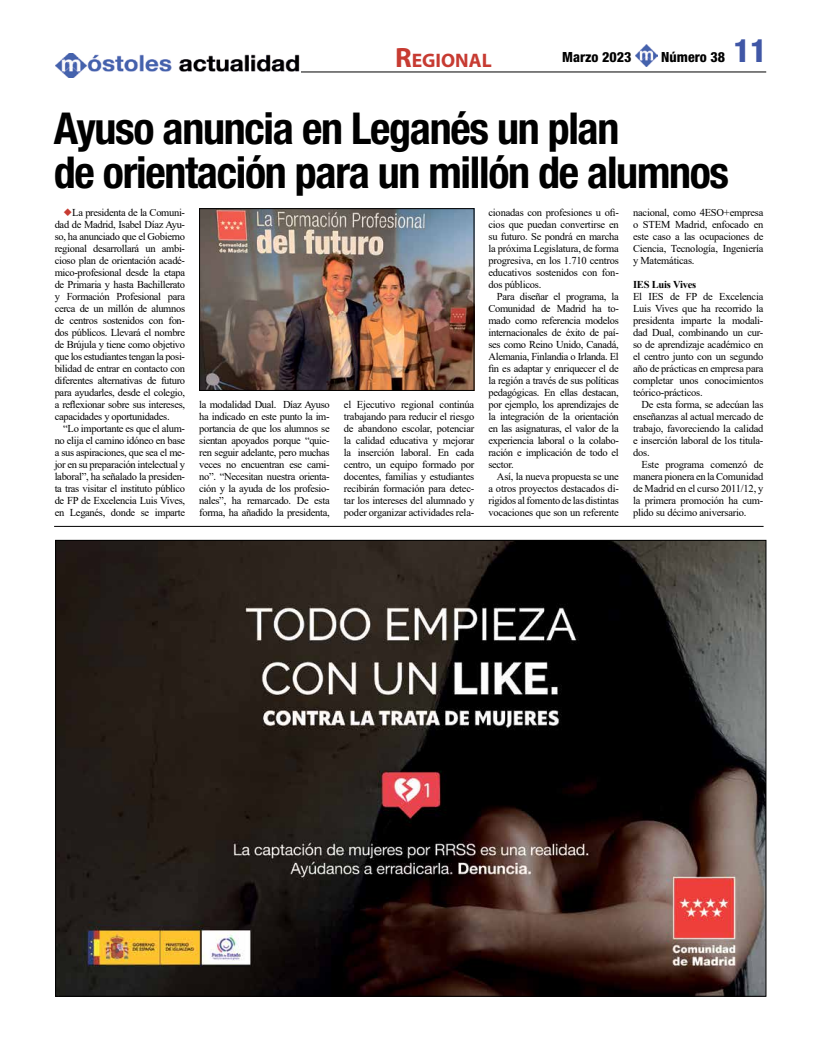
<style>
.page{position:relative;width:823px;height:1049px;background:#fff}
.page>*{position:absolute;margin:0;border:0;box-sizing:border-box;transform-origin:0 0}
.t1{font:700 condensed 44px/44px "Helvetica Neue";letter-spacing:-.03em;color:#000}
.t2{font:800 condensed 32px "Helvetica Neue";color:#4057a6}
.t3{font:700 19.6px "Myriad Pro";color:#c73b32}
.t4{font:800 condensed 14px "Helvetica Neue";color:#000}
.t5{font:10.5px/12px "Times New Roman";letter-spacing:-.02em;color:#000;text-align:justify}
.t6{font:700 10.5px "Times New Roman";letter-spacing:-.02em;color:#000}
.s1{font-size:28px}
</style>
<div class="page">
<hr style="left:57px;top:72px;width:708px;height:1px;background:#000">
<img style="left:56px;top:53px;width:244px;height:24px">
<img style="left:635px;top:44px;width:22px;height:23px">
<hr style="left:54px;top:526px;width:709px;height:1px;background:#000">
<img style="left:201px;top:210px;width:271px;height:179px">
<div style="left:199px;top:208px;width:275px;height:183px;border:1px solid #000"></div>
<img style="left:57px;top:542px;width:706px;height:452px">
<h3 class="t3" style="left:395px;top:48px;width:98px"><span class="s1">R</span>EGIONAL</h3>
<h3 class="t4" style="left:561px;top:48px;width:71px">Marzo 2023</h3>
<h3 class="t4" style="left:661px;top:48px;width:65px">Número 38</h3>
<h2 class="t2" style="left:733px;top:31px;width:35px">11</h2>
<h1 class="t1" style="left:54px;top:106px;width:676px">Ayuso anuncia en Leganés un plan<br>de orientación para un millón de alumnos</h1>
<p class="t5" style="left:55px;top:206px;width:132px;text-indent:18px">La presidenta de la Comuni&shy;dad de Madrid, Isabel Díaz Ayu&shy;so, ha anunciado que el Gobierno regional desarrollará un ambi&shy;cioso plan de orientación acadé&shy;mico-profesional desde la etapa de Primaria y hasta Bachillerato y Formación Profesional para cerca de un millón de alumnos de centros sostenidos con fon&shy;dos públicos. Llevará el nombre de Brújula y tiene como objetivo que los estudiantes tengan la posi&shy;bilidad de entrar en contacto con diferentes alternativas de futuro para ayudarles, desde el colegio, a reflexionar sobre sus intereses, capacidades y oportunidades.</p>
<p class="t5" style="left:55px;top:422px;width:132px;text-indent:9px">“Lo importante es que el alum&shy;no elija el camino idóneo en base a sus aspiraciones, que sea el me&shy;jor en su preparación intelectual y laboral”, ha señalado la presiden&shy;ta tras visitar el instituto público de FP de Excelencia Luis Vives, en Leganés, donde se imparte</p>
<p class="t5" style="left:199px;top:398px;width:132px">la modalidad Dual. Díaz Ayuso ha indicado en este punto la im&shy;portancia de que los alumnos se sientan apoyados porque “quie&shy;ren seguir adelante, pero muchas veces no encuentran ese cami&shy;no”. “Necesitan nuestra orienta&shy;ción y la ayuda de los profesio&shy;nales”, ha remarcado. De esta forma, ha añadido la presidenta,</p>
<p class="t5" style="left:343px;top:398px;width:132px">el Ejecutivo regional continúa trabajando para reducir el riesgo de abandono escolar, potenciar la calidad educativa y mejorar la inserción laboral. En cada centro, un equipo formado por docentes, familias y estudiantes recibirán formación para detec&shy;tar los intereses del alumnado y poder organizar actividades rela-</p>
<p class="t5" style="left:488px;top:206px;width:132px">cionadas con profesiones u ofi&shy;cios que puedan convertirse en su futuro. Se pondrá en marcha la próxima Legislatura, de forma progresiva, en los 1.710 centros educativos sostenidos con fon&shy;dos públicos.</p>
<p class="t5" style="left:488px;top:290px;width:132px;text-indent:9px">Para diseñar el programa, la Comunidad de Madrid ha to&shy;mado como referencia modelos internacionales de éxito de paí&shy;ses como Reino Unido, Canadá, Alemania, Finlandia o Irlanda. El fin es adaptar y enriquecer el de la región a través de sus políticas pedagógicas. En ellas destacan, por ejemplo, los aprendizajes de la integración de la orientación en las asignaturas, el valor de la experiencia laboral o la colabo&shy;ración e implicación de todo el sector.</p>
<p class="t5" style="left:488px;top:470px;width:132px;text-indent:9px">Así, la nueva propuesta se une a otros proyectos destacados di&shy;rigidos al fomento de las distintas vocaciones que son un referente</p>
<p class="t5" style="left:632px;top:206px;width:132px">nacional, como 4ESO+empresa o STEM Madrid, enfocado en este caso a las ocupaciones de Ciencia, Tecnología, Ingeniería y Matemáticas.</p>
<p class="t6" style="left:632px;top:277px;width:65px">IES Luis Vives</p>
<p class="t5" style="left:632px;top:290px;width:132px">El IES de FP de Excelencia Luis Vives que ha recorrido la presidenta imparte la modali&shy;dad Dual, combinando un cur&shy;so de aprendizaje académico en el centro junto con un segundo año de prácticas en empresa para completar unos conocimientos teórico-prácticos.</p>
<p class="t5" style="left:632px;top:398px;width:132px;text-indent:9px">De esta forma, se adecúan las enseñanzas al actual mercado de trabajo, favoreciendo la calidad e inserción laboral de los titula&shy;dos.</p>
<p class="t5" style="left:632px;top:458px;width:132px;text-indent:9px">Este programa comenzó de manera pionera en la Comunidad de Madrid en el curso 2011/12, y la primera promoción ha cum&shy;plido su décimo aniversario.</p>
</div>
